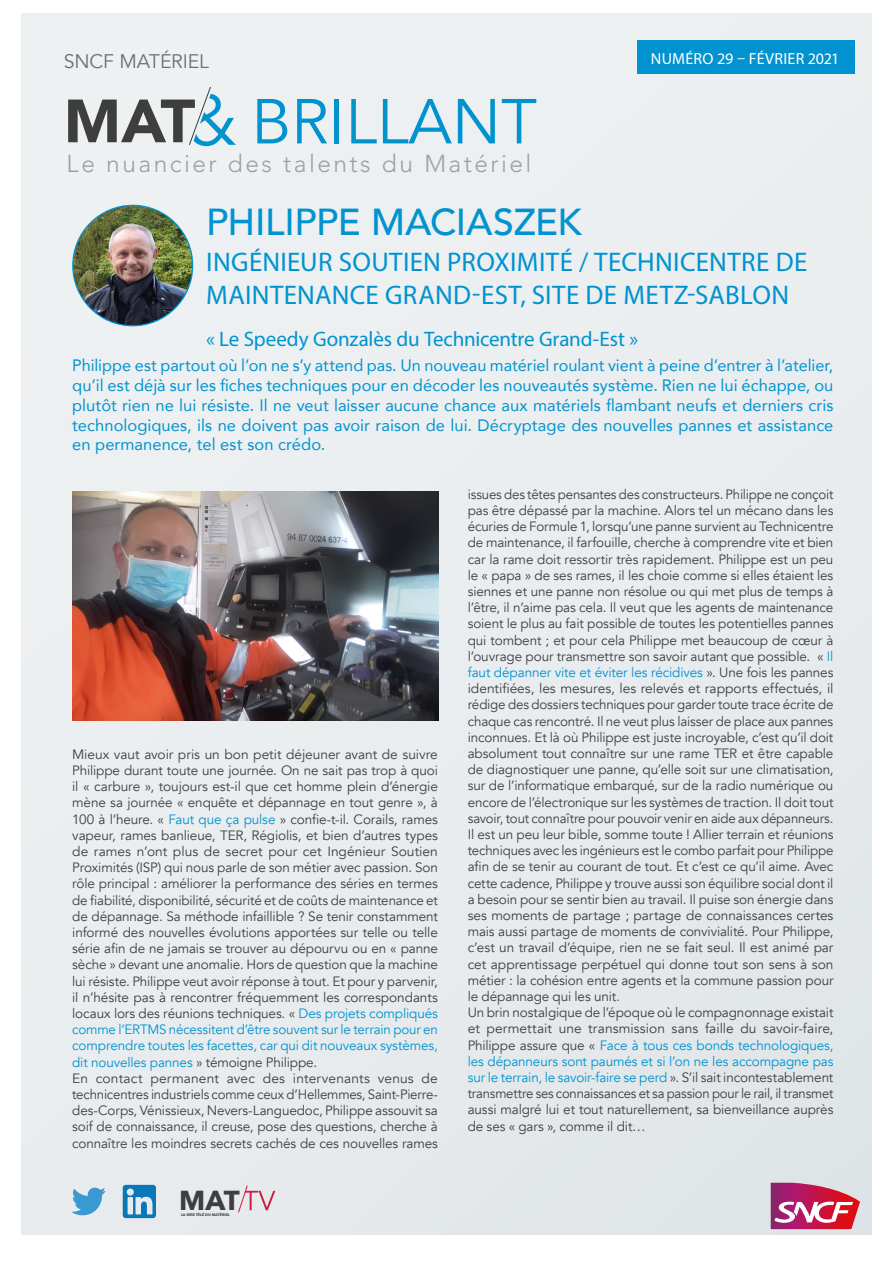
<style>
.page{position:relative;width:893px;height:1263px;background:#fff}
.page>*{position:absolute;margin:0;border:0;box-sizing:border-box;transform-origin:0 0}
.t1{font:62.85px "Avenir LT Std";color:#0093d0}
.t2{font:500 37.5px "Avenir";letter-spacing:-.01em;color:#0093d0}
.t3{font:700 27.45px "Avenir Next";color:#3e3e3f}
.t4{font:27px/32.4px "Myriad Pro";letter-spacing:.015em;color:#0093d0}
.t5{font:300 24.45px "Avenir LT Std";letter-spacing:.1em;color:#9d9fa2}
.t6{font:21px "Myriad Pro";letter-spacing:-.005em;color:#0093d0}
.t7{font:19.65px "Avenir";letter-spacing:-.01em;color:#6a7073}
.t8{font:16.5px/19.8px "Avenir";letter-spacing:.005em;color:#0093d0;text-align:justify}
.t9{font:16.05px "Myriad Pro";letter-spacing:.01em;color:#fff}
.t10{font:13.5px/16.2px "Avenir";letter-spacing:-.01em;color:#3e3e3f;text-align:justify}
.t11{font:700 3.75px "Avenir Next";color:#3e3e3f}
.s1{font-family:"Avenir";font-weight:900;font-size:60.3px;color:#3e3e3f}
.s2{color:#0093d0}
</style>
<div class="page">
<div style="left:21px;top:14px;width:851px;height:1220px;background:#eaedef"></div>
<svg style="left:771px;top:1183px;width:89px;height:46px"></svg>
<div style="left:638px;top:41px;width:217px;height:33px;background:#0093d0"></div>
<svg style="left:189px;top:88px;width:47px;height:58px"></svg>
<img style="left:73px;top:205px;width:120px;height:121px;border-radius:60px">
<img style="left:72px;top:492px;width:367px;height:228px">
<svg style="left:72px;top:1188px;width:33px;height:27px"></svg>
<svg style="left:123px;top:1185px;width:33px;height:33px"></svg>
<svg style="left:238px;top:1185px;width:37px;height:28px"></svg>
<p class="t7" style="left:64px;top:50px;width:147px">SNCF MATÉRIEL</p>
<p class="t1" style="left:64px;top:86px;width:475px"><span class="s1">MAT</span> BRILLANT</p>
<p class="t5" style="left:67px;top:149px;width:466px">Le nuancier des talents du Matériel</p>
<p class="t9" style="left:651px;top:49px;width:190px">NUMÉRO 29 – FÉVRIER 2021</p>
<p class="t2" style="left:206px;top:189px;width:377px">PHILIPPE MACIASZEK</p>
<p class="t4" style="left:206px;top:246px;width:603px">INGÉNIEUR SOUTIEN PROXIMITÉ / TECHNICENTRE DE<br>MAINTENANCE GRAND-EST, SITE DE METZ-SABLON</p>
<p class="t6" style="left:206px;top:326px;width:434px">« Le Speedy Gonzalès du Technicentre Grand-Est »</p>
<p class="t8" style="left:72px;top:355px;width:763px">Philippe est partout où l’on ne s’y attend pas. Un nouveau matériel roulant vient à peine d’entrer à l’atelier, qu’il est déjà sur les fiches techniques pour en décoder les nouveautés système. Rien ne lui échappe, ou plutôt rien ne lui résiste. Il ne veut laisser aucune chance aux matériels flambant neufs et derniers cris technologiques, ils ne doivent pas avoir raison de lui. Décryptage des nouvelles pannes et assistance en permanence, tel est son crédo.</p>
<p class="t10" style="left:72px;top:746px;width:367px">Mieux vaut avoir pris un bon petit déjeuner avant de suivre Philippe durant toute une journée. On ne sait pas trop à quoi il « carbure », toujours est-il que cet homme plein d’énergie mène sa journée « enquête et dépannage en tout genre », à 100 à l’heure. « <span class="s2">Faut que ça pulse</span> » confie-t-il. Corails, rames vapeur, rames banlieue, TER, Régiolis, et bien d’autres types de rames n’ont plus de secret pour cet Ingénieur Soutien Proximités (ISP) qui nous parle de son métier avec passion. Son rôle principal : améliorer la performance des séries en termes de fiabilité, disponibilité, sécurité et de coûts de maintenance et de dépannage. Sa méthode infaillible ? Se tenir constamment informé des nouvelles évolutions apportées sur telle ou telle série afin de ne jamais se trouver au dépourvu ou en « panne sèche » devant une anomalie. Hors de question que la machine lui résiste. Philippe veut avoir réponse à tout. Et pour y parvenir, il n’hésite pas à rencontrer fréquemment les correspondants locaux lors des réunions techniques. « <span class="s2">Des projets compliqués comme l’ERTMS nécessitent d’être souvent sur le terrain pour en comprendre toutes les facettes, car qui dit nouveaux systèmes, dit nouvelles pannes</span> » témoigne Philippe.</p>
<p class="t10" style="left:72px;top:1070px;width:367px">En contact permanent avec des intervenants venus de technicentres industriels comme ceux d’Hellemmes, Saint-Pierre&shy;des-Corps, Vénissieux, Nevers-Languedoc, Philippe assouvit sa soif de connaissance, il creuse, pose des questions, cherche à connaître les moindres secrets cachés de ces nouvelles rames</p>
<p class="t3" style="left:179px;top:1176px;width:62px">MAT</p>
<p class="t11" style="left:181px;top:1212px;width:50px">LA WEB TÉLÉ DU MATÉRIEL</p>
<p class="t10" style="left:468px;top:486px;width:367px">issues des têtes pensantes des constructeurs. Philippe ne conçoit pas être dépassé par la machine. Alors tel un mécano dans les écuries de Formule 1, lorsqu’une panne survient au Technicentre de maintenance, il farfouille, cherche à comprendre vite et bien car la rame doit ressortir très rapidement. Philippe est un peu le « papa » de ses rames, il les choie comme si elles étaient les siennes et une panne non résolue ou qui met plus de temps à l’être, il n’aime pas cela. Il veut que les agents de maintenance soient le plus au fait possible de toutes les potentielles pannes qui tombent ; et pour cela Philippe met beaucoup de cœur à l’ouvrage pour transmettre son savoir autant que possible. « <span class="s2">Il faut dépanner vite et éviter les récidives</span> ». Une fois les pannes identifiées, les mesures, les relevés et rapports effectués, il rédige des dossiers techniques pour garder toute trace écrite de chaque cas rencontré. Il ne veut plus laisser de place aux pannes inconnues. Et là où Philippe est juste incroyable, c’est qu’il doit absolument tout connaître sur une rame TER et être capable de diagnostiquer une panne, qu’elle soit sur une climatisation, sur de l’informatique embarqué, sur de la radio numérique ou encore de l’électronique sur les systèmes de traction. Il doit tout savoir, tout connaître pour pouvoir venir en aide aux dépanneurs.<br>Il est un peu leur bible, somme toute ! Allier terrain et réunions techniques avec les ingénieurs est le combo parfait pour Philippe afin de se tenir au courant de tout. Et c’est ce qu’il aime. Avec cette cadence, Philippe y trouve aussi son équilibre social dont il a besoin pour se sentir bien au travail. Il puise son énergie dans ses moments de partage ; partage de connaissances certes mais aussi partage de moments de convivialité. Pour Philippe, c’est un travail d’équipe, rien ne se fait seul. Il est animé par cet apprentissage perpétuel qui donne tout son sens à son métier : la cohésion entre agents et la commune passion pour le dépannage qui les unit.</p>
<p class="t10" style="left:468px;top:1005px;width:367px">Un brin nostalgique de l’époque où le compagnonnage existait et permettait une transmission sans faille du savoir-faire, Philippe assure que « <span class="s2">Face à tous ces bonds technologiques, les dépanneurs sont paumés et si l’on ne les accompagne pas sur le terrain, le savoir-faire se perd</span> ». S’il sait incontestablement transmettre ses connaissances et sa passion pour le rail, il transmet aussi malgré lui et tout naturellement, sa bienveillance auprès de ses « gars », comme il dit…</p>
</div>
